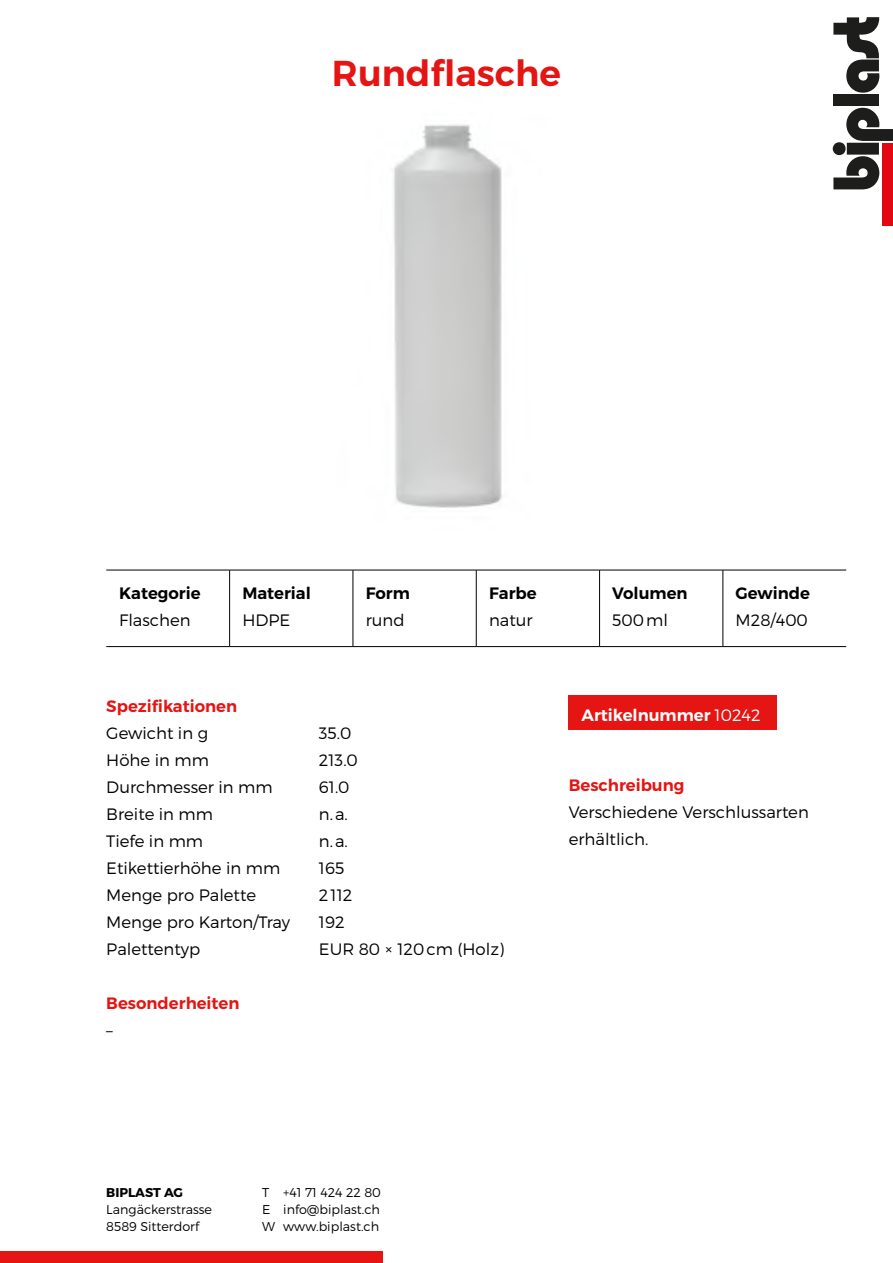
<style>
.page{position:relative;width:893px;height:1263px;background:#fff}
.page>*{position:absolute;margin:0;border:0;box-sizing:border-box;transform-origin:0 0}
.t1{font:600 36px "Montserrat";color:#e41513}
.t2{font:300 16.5px/27px "Montserrat";color:#000}
.t3{font:600 16.5px "Montserrat";color:#e41513}
.t4{font:600 16.5px "Montserrat";color:#000}
.t5{font:600 16.5px "Montserrat";color:#fff}
.t6{font:300 12.75px/17.2px "Montserrat";color:#000}
.t7{font:700 12.75px "Montserrat";color:#000}
.s1{font-weight:300}
</style>
<div class="page">
<div style="left:833px;top:94px;width:46px;height:12px;background:#1d1d1b"></div>
<svg style="left:833px;top:17px;width:46px;height:76px"></svg>
<svg style="left:833px;top:108px;width:60px;height:81px"></svg>
<div style="left:882px;top:143px;width:11px;height:83px;background:#e30613"></div>
<div style="left:0;top:1251px;width:383px;height:12px;background:#e41513"></div>
<hr style="left:106px;top:570px;width:124px;height:1px;background:#000">
<hr style="left:230px;top:570px;width:123px;height:1px;background:#000">
<hr style="left:229px;top:570px;width:1px;height:76px;background:#000">
<hr style="left:353px;top:570px;width:123px;height:1px;background:#000">
<hr style="left:476px;top:570px;width:124px;height:1px;background:#000">
<hr style="left:600px;top:570px;width:123px;height:1px;background:#000">
<hr style="left:723px;top:570px;width:123px;height:1px;background:#000">
<hr style="left:106px;top:646px;width:124px;height:1px;background:#000">
<hr style="left:230px;top:646px;width:123px;height:1px;background:#000">
<hr style="left:353px;top:646px;width:123px;height:1px;background:#000">
<hr style="left:476px;top:646px;width:124px;height:1px;background:#000">
<hr style="left:600px;top:646px;width:123px;height:1px;background:#000">
<hr style="left:723px;top:646px;width:123px;height:1px;background:#000">
<hr style="left:353px;top:570px;width:1px;height:76px;background:#000">
<hr style="left:476px;top:570px;width:1px;height:76px;background:#000">
<hr style="left:599px;top:570px;width:1px;height:76px;background:#000">
<hr style="left:723px;top:570px;width:1px;height:76px;background:#000">
<div style="left:569px;top:695px;width:208px;height:35px;background:#e41513"></div>
<img style="left:393px;top:124px;width:109px;height:384px">
<h1 class="t1" style="left:332px;top:51px;width:231px">Rundflasche</h1>
<p class="t4" style="left:119px;top:583px;width:83px">Kategorie</p>
<p class="t2" style="left:119px;top:606px;width:73px">Flaschen</p>
<p class="t4" style="left:242px;top:583px;width:70px">Material</p>
<p class="t2" style="left:242px;top:606px;width:49px">HDPE</p>
<p class="t4" style="left:366px;top:583px;width:46px">Form</p>
<p class="t2" style="left:366px;top:606px;width:40px">rund</p>
<p class="t4" style="left:489px;top:583px;width:49px">Farbe</p>
<p class="t2" style="left:489px;top:606px;width:45px">natur</p>
<p class="t3" style="left:106px;top:695px;width:132px">Spezifikationen</p>
<p class="t2" style="left:106px;top:719px;width:103px">Gewicht in g</p>
<p class="t2" style="left:319px;top:719px;width:34px">35.0</p>
<p class="t2" style="left:106px;top:746px;width:104px">Höhe in mm</p>
<p class="t2" style="left:319px;top:746px;width:40px">213.0</p>
<p class="t2" style="left:106px;top:773px;width:168px">Durchmesser in mm</p>
<p class="t2" style="left:319px;top:773px;width:32px">61.0</p>
<p class="t2" style="left:106px;top:800px;width:108px">Breite in mm</p>
<p class="t2" style="left:319px;top:800px;width:30px">n.a.</p>
<p class="t2" style="left:106px;top:827px;width:98px">Tiefe in mm</p>
<p class="t2" style="left:319px;top:827px;width:30px">n.a.</p>
<p class="t2" style="left:106px;top:854px;width:175px">Etikettierhöhe in mm</p>
<p class="t2" style="left:319px;top:854px;width:27px">165</p>
<p class="t2" style="left:106px;top:881px;width:151px">Menge pro Palette</p>
<p class="t2" style="left:319px;top:881px;width:35px">2112</p>
<p class="t2" style="left:106px;top:908px;width:185px">Menge pro Karton/Tray</p>
<p class="t2" style="left:319px;top:908px;width:27px">192</p>
<p class="t2" style="left:106px;top:935px;width:95px">Palettentyp</p>
<p class="t2" style="left:319px;top:935px;width:187px">EUR 80 × 120cm (Holz)</p>
<p class="t3" style="left:106px;top:992px;width:135px">Besonderheiten</p>
<p class="t2" style="left:106px;top:1016px;width:8px">–</p>
<p class="t4" style="left:612px;top:583px;width:77px">Volumen</p>
<p class="t2" style="left:612px;top:606px;width:57px">500ml</p>
<p class="t4" style="left:736px;top:583px;width:76px">Gewinde</p>
<p class="t2" style="left:736px;top:606px;width:74px">M28/400</p>
<p class="t5" style="left:581px;top:704px;width:181px">Artikelnummer <span class="s1">10242</span></p>
<p class="t3" style="left:569px;top:774px;width:117px">Beschreibung</p>
<p class="t2" style="left:569px;top:798px;width:242px">Verschiedene Verschlussarten erhältlich.</p>
<p class="t7" style="left:106px;top:1184px;width:78px">BIPLAST AG</p>
<p class="t6" style="left:106px;top:1200px;width:107px">Langäckerstrasse<br>8589 Sitterdorf</p>
<p class="t6" style="left:262px;top:1183px;width:120px;text-align:justify">T +41 71 424 22 80<br>E info@biplast.ch W www.biplast.ch</p>
</div>
